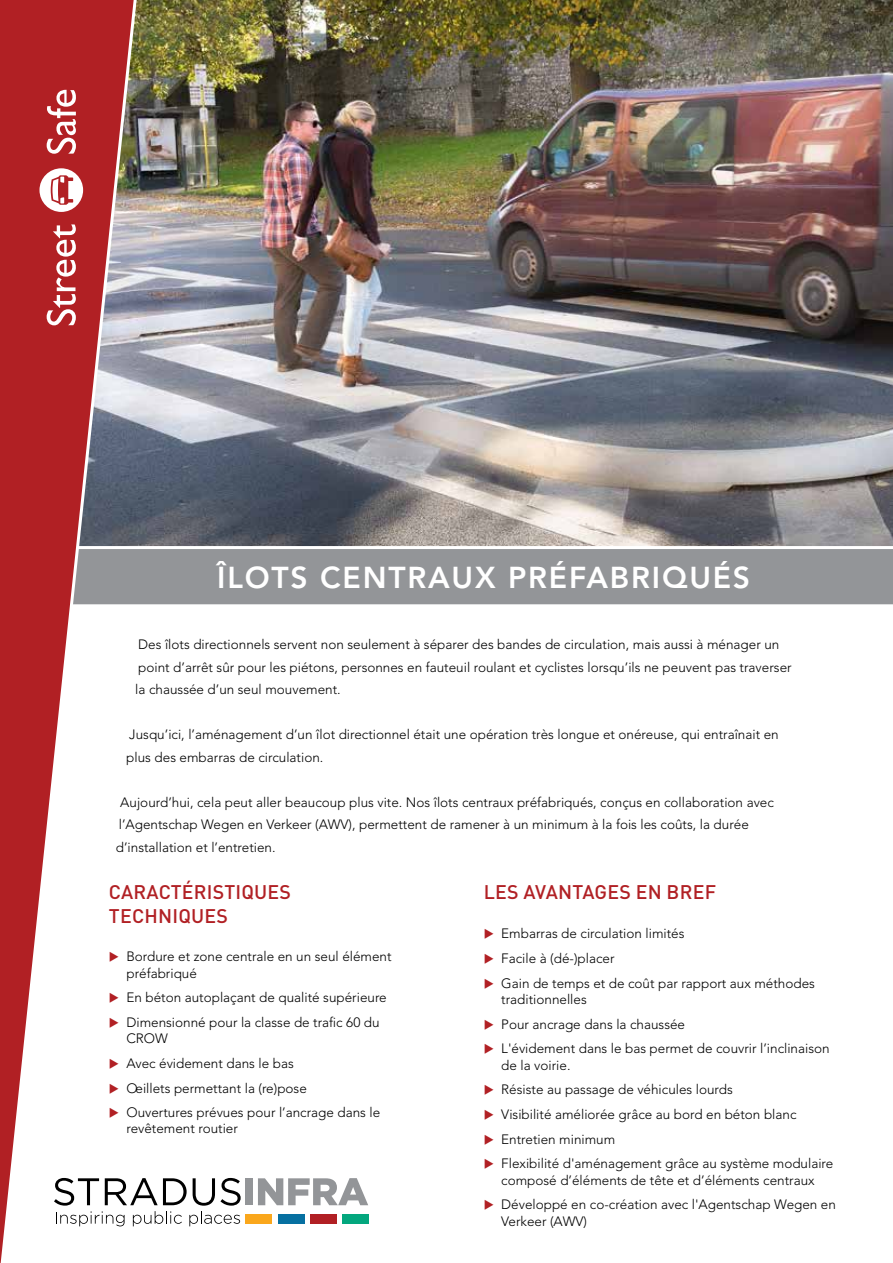
<style>
.page{position:relative;width:893px;height:1263px;background:#fff}
.page>*{position:absolute;margin:0;border:0;box-sizing:border-box;transform-origin:0 0}
.t1{font:800 30px "Avenir LT";letter-spacing:.06em;color:#fff}
.t2{font:500 19.5px/23.4px "DINOT";letter-spacing:.01em;color:#b12024}
.t3{font:300 13.5px/16.2px "Avenir LT";color:#000}
.s1{color:#b12024}
</style>
<div class="page">
<img style="left:140px;top:0;width:753px;height:546px">
<div style="left:140px;top:546px;width:753px;height:59px;background:#939598"></div>
<div style="left:246px;top:1178px;width:7px;height:27px;background:#939598"></div>
<svg style="left:258px;top:1178px;width:110px;height:27px"></svg>
<div style="left:343px;top:1214px;width:26px;height:10px;background:#03a77e"></div>
<div style="left:310px;top:1214px;width:26px;height:10px;background:#b11f24"></div>
<div style="left:246px;top:1214px;width:26px;height:10px;background:#faa71c"></div>
<div style="left:278px;top:1214px;width:26px;height:10px;background:#0670a1"></div>
<svg style="left:140px;top:1178px;width:101px;height:48px"></svg>
<svg style="left:0;top:0;width:140px;height:1263px"></svg>
<svg style="left:39px;top:168px;width:44px;height:44px"></svg>
<svg style="left:47px;top:90px;width:29px;height:64px"></svg>
<svg style="left:47px;top:224px;width:29px;height:101px"></svg>
<h1 class="t1" style="left:217px;top:560px;width:534px">ÎLOTS CENTRAUX PRÉFABRIQUÉS</h1>
<p class="t3" style="left:135px;top:633px;width:658px;line-height:22.5px">Des îlots directionnels servent non seulement à séparer des bandes de circulation, mais aussi à ménager un point d’arrêt sûr pour les piétons, personnes en fauteuil roulant et cyclistes lorsqu’ils ne peuvent pas traverser la chaussée d’un seul mouvement.</p>
<p class="t3" style="left:126px;top:723px;width:654px;line-height:22.5px">Jusqu’ici, l’aménagement d’un îlot directionnel était une opération très longue et onéreuse, qui entraînait en plus des embarras de circulation.</p>
<p class="t3" style="left:116px;top:791px;width:660px;line-height:22.5px;text-indent:4px">Aujourd’hui, cela peut aller beaucoup plus vite. Nos îlots centraux préfabriqués, conçus en collaboration avec l’Agentschap Wegen en Verkeer (AWV), permettent de ramener à un minimum à la fois les coûts, la durée d’installation et l’entretien.</p>
<h2 class="t2" style="left:109px;top:880px;width:184px">CARACTÉRISTIQUES<br>TECHNIQUES</h2>
<p class="t3" style="left:126px;top:949px;width:267px;text-indent:-18px"><span class="s1">◆</span> Bordure et zone centrale en un seul élément préfabriqué</p>
<p class="t3" style="left:109px;top:989px;width:279px"><span class="s1">◆</span> En béton autoplaçant de qualité supérieure</p>
<p class="t3" style="left:126px;top:1014px;width:255px;text-indent:-18px"><span class="s1">◆</span> Dimensionné pour la classe de trafic 60 du<br>CROW</p>
<p class="t3" style="left:109px;top:1055px;width:186px"><span class="s1">◆</span> Avec évidement dans le bas</p>
<p class="t3" style="left:109px;top:1080px;width:199px"><span class="s1">◆</span> Oeillets permettant la (re)pose</p>
<p class="t3" style="left:126px;top:1104px;width:255px;text-indent:-18px"><span class="s1">◆</span> Ouvertures prévues pour l’ancrage dans le revêtement routier</p>
<h2 class="t2" style="left:484px;top:880px;width:234px">LES AVANTAGES EN BREF</h2>
<p class="t3" style="left:484px;top:926px;width:202px"><span class="s1">◆</span> Embarras de circulation limités</p>
<p class="t3" style="left:484px;top:950px;width:132px"><span class="s1">◆</span> Facile à (dé-)placer</p>
<p class="t3" style="left:501px;top:975px;width:315px;text-indent:-18px"><span class="s1">◆</span> Gain de temps et de coût par rapport aux méthodes traditionnelles</p>
<p class="t3" style="left:484px;top:1016px;width:203px"><span class="s1">◆</span> Pour ancrage dans la chaussée</p>
<p class="t3" style="left:501px;top:1041px;width:330px;text-indent:-18px"><span class="s1">◆</span> L'évidement dans le bas permet de couvrir l’inclinaison de la voirie.</p>
<p class="t3" style="left:484px;top:1081px;width:251px"><span class="s1">◆</span> Résiste au passage de véhicules lourds</p>
<p class="t3" style="left:484px;top:1106px;width:314px"><span class="s1">◆</span> Visibilité améliorée grâce au bord en béton blanc</p>
<p class="t3" style="left:484px;top:1131px;width:133px"><span class="s1">◆</span> Entretien minimum</p>
<p class="t3" style="left:484px;top:1156px;width:351px;text-align:center"><span class="s1">◆</span> Flexibilité d'aménagement grâce au système modulaire composé d’éléments de tête et d’éléments centraux</p>
<p class="t3" style="left:501px;top:1196px;width:336px;text-indent:-18px"><span class="s1">◆</span> Développé en co-création avec l'Agentschap Wegen en<br>Verkeer (AWV)</p>
</div>
